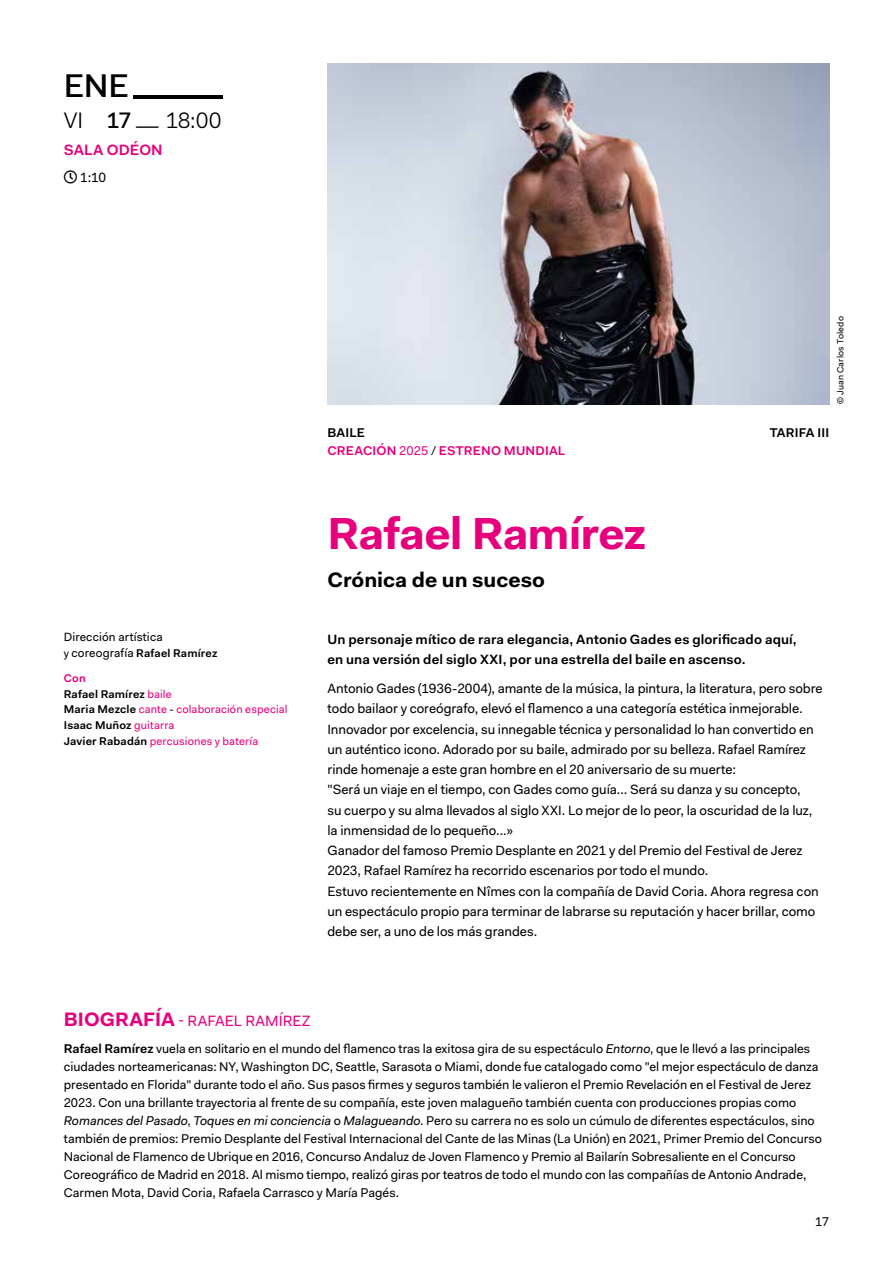
<style>
.page{position:relative;width:893px;height:1263px;background:#fff}
.page>*{position:absolute;margin:0;border:0;box-sizing:border-box;transform-origin:0 0}
.t1{font:700 45px "Fakt Pro";letter-spacing:-.02em;color:#e6007d}
.t2{font:500 33px "Fakt Pro";color:#000}
.t3{font:22.5px "Fakt Pro Blond";color:#000}
.t4{font:700 21px "Fakt Pro";color:#000}
.t5{font:15px "Fakt Pro";letter-spacing:.005em;color:#e6007d}
.t6{font:600 15px "Fakt Pro";letter-spacing:.005em;color:#e6007d}
.t7{font:13.5px/20.2px "Fakt Pro";color:#000}
.t8{font:600 13.5px/20.2px "Fakt Pro";letter-spacing:.01em;color:#000}
.t9{font:12.75px/18px "Fakt Pro";color:#000}
.t10{font:600 12.75px/18px "Fakt Pro";letter-spacing:.015em;color:#e6007d}
.t11{font:600 12.75px "Fakt Pro";letter-spacing:.015em;color:#000}
.t12{font:12px "Fakt Pro";letter-spacing:.01em;color:#000}
.t13{font:11.25px/15.8px "Fakt Pro";letter-spacing:.015em;color:#e6007d}
.t14{font:600 11.25px "Fakt Pro";letter-spacing:.01em;color:#000}
.t15{font:9px "Fakt Pro";letter-spacing:.02em;color:#000}
.s1{font-size:40.5px}
.s2{font-family:"Fakt Pro";font-weight:500}
.s3{font-weight:400}
.s4{font-weight:400;font-size:12px}
.s5{font-weight:600}
.s6{font-weight:600;color:#000}
.s7{color:#000}
.s8{font-weight:400;color:#000}
.s9{font-weight:700;font-size:19.5px}
.s10{font-style:italic}
</style>
<div class="page">
<img style="left:327px;top:64px;width:502px;height:340px">
<h2 class="t2" style="left:64px;top:63px;width:160px">ENE<span class="s1">_</span></h2>
<h3 class="t3" style="left:64px;top:105px;width:159px">VI <span class="s2">17</span> _ 18:00</h3>
<p class="t6" style="left:64px;top:140px;width:100px">SALA ODÉON</p>
<p class="t7" style="left:80px;top:167px;width:27px">1:10</p>
<p class="t12" style="left:64px;top:629px;width:100px">Dirección artística</p>
<p class="t14" style="left:64px;top:646px;width:155px"><span class="s3">y</span> <span class="s4">coreografía</span> Rafael Ramírez</p>
<p class="t13" style="left:64px;top:670px;width:225px"><span class="s5">Con<br></span><span class="s6">Rafael Ramírez</span> baile<br><span class="s6">Maria Mezcle</span> cante <span class="s7">-</span> colaboración especial<br><span class="s6">Isaac Muñoz</span> guitarra<br><span class="s6">Javier Rabadán</span> percusiones y batería</p>
<p class="t10" style="left:327px;top:423px;width:239px"><span class="s7">BAILE<br></span>CREACIÓN <span class="s3">2025</span> <span class="s8">/</span> ESTRENO MUNDIAL</p>
<p class="t15" style="left:834px;top:404px;width:89px;rotate:-90deg">© Juan Carlos Toledo</p>
<p class="t11" style="left:770px;top:424px;width:61px">TARIFA III</p>
<h1 class="t1" style="left:327px;top:503px;width:320px">Rafael Ramírez</h1>
<h3 class="t4" style="left:327px;top:566px;width:219px">Crónica de un suceso</h3>
<p class="t8" style="left:327px;top:629px;width:471px">Un personaje mítico de rara elegancia, Antonio Gades es glorificado aquí, en una versión del siglo XXI, por una estrella del baile en ascenso.</p>
<p class="t7" style="left:327px;top:678px;width:497px">Antonio Gades (1936-2004), amante de la música, la pintura, la literatura, pero sobre todo bailaor y coreógrafo, elevó el flamenco a una categoría estética inmejorable.<br>Innovador por excelencia, su innegable técnica y personalidad lo han convertido en un auténtico icono. Adorado por su baile, admirado por su belleza. Rafael Ramírez rinde homenaje a este gran hombre en el 20 aniversario de su muerte:<br>"Será un viaje en el tiempo, con Gades como guía... Será su danza y su concepto,<br>su cuerpo y su alma llevados al siglo XXI. Lo mejor de lo peor, la oscuridad de la luz, la inmensidad de lo pequeño...»<br>Ganador del famoso Premio Desplante en 2021 y del Premio del Festival de Jerez 2023, Rafael Ramírez ha recorrido escenarios por todo el mundo.<br>Estuvo recientemente en Nîmes con la compañía de David Coria. Ahora regresa con un espectáculo propio para terminar de labrarse su reputación y hacer brillar, como debe ser, a uno de los más grandes.</p>
<p class="t5" style="left:64px;top:1011px;width:248px"><span class="s9">BIOGRAFÍA</span> - RAFAEL RAMÍREZ</p>
<p class="t9" style="left:64px;top:1040px;width:760px"><span class="s5">Rafael Ramírez</span> vuela en solitario en el mundo del flamenco tras la exitosa gira de su espectáculo <span class="s10">Entorno</span>, que le llevó a las principales ciudades norteamericanas: NY, Washington DC, Seattle, Sarasota o Miami, donde fue catalogado como "el mejor espectáculo de danza presentado en Florida" durante todo el año. Sus pasos firmes y seguros también le valieron el Premio Revelación en el Festival de Jerez 2023. Con una brillante trayectoria al frente de su compañía, este joven malagueño también cuenta con producciones propias como <span class="s10">Romances del Pasado</span>, <span class="s10">Toques en mi conciencia</span> o <span class="s10">Malagueando</span>. Pero su carrera no es solo un cúmulo de diferentes espectáculos, sino también de premios: Premio Desplante del Festival Internacional del Cante de las Minas (La Unión) en 2021, Primer Premio del Concurso Nacional de Flamenco de Ubrique en 2016, Concurso Andaluz de Joven Flamenco y Premio al Bailarín Sobresaliente en el Concurso Coreográfico de Madrid en 2018. Al mismo tiempo, realizó giras por teatros de todo el mundo con las compañías de Antonio Andrade, Carmen Mota, David Coria, Rafaela Carrasco y María Pagés.</p>
<p class="t9" style="left:815px;top:1213px;width:16px">17</p>
</div>
